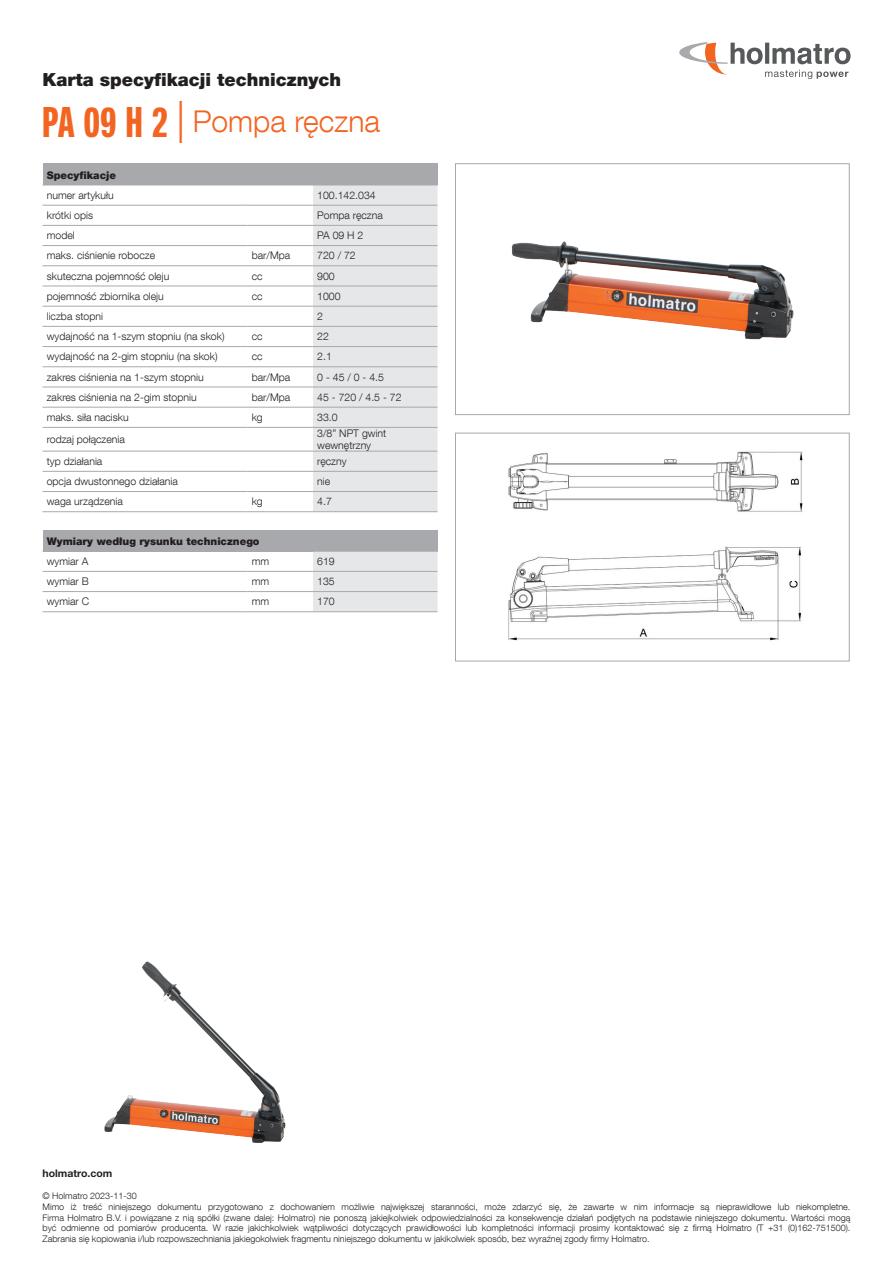
<style>
.page{position:relative;width:893px;height:1263px;background:#fff}
.page>*{position:absolute;margin:0;border:0;box-sizing:border-box;transform-origin:0 0}
.t1{font:300 30px "Helvetica Neue LT Com";color:#f36421}
.t2{font:900 18px "Helvetica Neue LT Com";color:#231f20}
.t3{font:300 10.5px/12px "Helvetica Neue LT Com";color:#231f20}
.t4{font:900 10.5px "Helvetica Neue LT Com";color:#231f20}
.t5{font:700 10.5px "Helvetica Neue LT Std";color:#231f20}
.t6{font:300 9px/10.8px "Helvetica Neue LT Com";color:#231f20}
.s1{font-family:"Neue Helvetica Pro 79 Cm";font-weight:700;font-size:42px}
.s2{font-family:"Helvetica Neue LT Std";font-size:42px}
</style>
<div class="page">
<svg style="left:679px;top:42px;width:171px;height:37px"></svg>
<div style="left:43px;top:164px;width:394px;height:21px;background:#a8a9ad"></div>
<svg style="left:313px;top:164px;width:125px;height:348px;background:#e1e2e4"></svg>
<hr style="left:43px;top:185px;width:204px;height:1px;background:#a8a9ad">
<hr style="left:247px;top:185px;width:66px;height:1px;background:#a8a9ad">
<hr style="left:313px;top:185px;width:125px;height:1px;background:#a8a9ad">
<hr style="left:43px;top:205px;width:204px;height:1px;background:#a8a9ad">
<hr style="left:247px;top:205px;width:66px;height:1px;background:#a8a9ad">
<hr style="left:313px;top:205px;width:124px;height:1px;background:#a8a9ad">
<hr style="left:43px;top:225px;width:204px;height:1px;background:#a8a9ad">
<hr style="left:247px;top:225px;width:66px;height:1px;background:#a8a9ad">
<hr style="left:313px;top:225px;width:124px;height:1px;background:#a8a9ad">
<hr style="left:43px;top:245px;width:204px;height:1px;background:#a8a9ad">
<hr style="left:247px;top:245px;width:66px;height:1px;background:#a8a9ad">
<hr style="left:313px;top:245px;width:124px;height:1px;background:#a8a9ad">
<hr style="left:43px;top:265px;width:204px;height:1px;background:#a8a9ad">
<hr style="left:247px;top:265px;width:66px;height:1px;background:#a8a9ad">
<hr style="left:313px;top:265px;width:124px;height:1px;background:#a8a9ad">
<hr style="left:43px;top:286px;width:204px;height:1px;background:#a8a9ad">
<hr style="left:247px;top:286px;width:66px;height:1px;background:#a8a9ad">
<hr style="left:313px;top:286px;width:124px;height:1px;background:#a8a9ad">
<hr style="left:43px;top:306px;width:204px;height:1px;background:#a8a9ad">
<hr style="left:247px;top:306px;width:66px;height:1px;background:#a8a9ad">
<hr style="left:313px;top:306px;width:124px;height:1px;background:#a8a9ad">
<hr style="left:43px;top:326px;width:204px;height:1px;background:#a8a9ad">
<hr style="left:247px;top:326px;width:66px;height:1px;background:#a8a9ad">
<hr style="left:313px;top:326px;width:124px;height:1px;background:#a8a9ad">
<hr style="left:43px;top:346px;width:204px;height:1px;background:#a8a9ad">
<hr style="left:247px;top:346px;width:66px;height:1px;background:#a8a9ad">
<hr style="left:313px;top:346px;width:124px;height:1px;background:#a8a9ad">
<hr style="left:43px;top:366px;width:204px;height:1px;background:#a8a9ad">
<hr style="left:247px;top:366px;width:66px;height:1px;background:#a8a9ad">
<hr style="left:313px;top:366px;width:124px;height:1px;background:#a8a9ad">
<hr style="left:43px;top:387px;width:204px;height:1px;background:#a8a9ad">
<hr style="left:247px;top:387px;width:66px;height:1px;background:#a8a9ad">
<hr style="left:313px;top:387px;width:124px;height:1px;background:#a8a9ad">
<hr style="left:43px;top:407px;width:204px;height:1px;background:#a8a9ad">
<hr style="left:247px;top:407px;width:66px;height:1px;background:#a8a9ad">
<hr style="left:313px;top:407px;width:124px;height:1px;background:#a8a9ad">
<hr style="left:43px;top:427px;width:204px;height:1px;background:#a8a9ad">
<hr style="left:247px;top:427px;width:66px;height:1px;background:#a8a9ad">
<hr style="left:313px;top:427px;width:124px;height:1px;background:#a8a9ad">
<hr style="left:43px;top:451px;width:204px;height:1px;background:#a8a9ad">
<hr style="left:247px;top:451px;width:66px;height:1px;background:#a8a9ad">
<hr style="left:313px;top:451px;width:124px;height:1px;background:#a8a9ad">
<hr style="left:43px;top:471px;width:204px;height:1px;background:#a8a9ad">
<hr style="left:247px;top:471px;width:66px;height:1px;background:#a8a9ad">
<hr style="left:313px;top:471px;width:124px;height:1px;background:#a8a9ad">
<hr style="left:43px;top:511px;width:204px;height:1px;background:#a8a9ad">
<hr style="left:43px;top:491px;width:204px;height:1px;background:#a8a9ad">
<hr style="left:247px;top:511px;width:66px;height:1px;background:#a8a9ad">
<hr style="left:247px;top:491px;width:66px;height:1px;background:#a8a9ad">
<hr style="left:313px;top:511px;width:124px;height:1px;background:#a8a9ad">
<hr style="left:313px;top:491px;width:124px;height:1px;background:#a8a9ad">
<div style="left:43px;top:530px;width:394px;height:21px;background:#a8a9ad"></div>
<svg style="left:313px;top:530px;width:125px;height:82px"></svg>
<hr style="left:43px;top:551px;width:204px;height:1px;background:#a8a9ad">
<hr style="left:247px;top:551px;width:66px;height:1px;background:#a8a9ad">
<hr style="left:313px;top:551px;width:125px;height:1px;background:#a8a9ad">
<hr style="left:43px;top:571px;width:204px;height:1px;background:#a8a9ad">
<hr style="left:247px;top:571px;width:66px;height:1px;background:#a8a9ad">
<hr style="left:313px;top:571px;width:124px;height:1px;background:#a8a9ad">
<hr style="left:43px;top:611px;width:204px;height:1px;background:#a8a9ad">
<hr style="left:43px;top:591px;width:204px;height:1px;background:#a8a9ad">
<hr style="left:247px;top:611px;width:66px;height:1px;background:#a8a9ad">
<hr style="left:247px;top:591px;width:66px;height:1px;background:#a8a9ad">
<hr style="left:313px;top:611px;width:124px;height:1px;background:#a8a9ad">
<hr style="left:313px;top:591px;width:124px;height:1px;background:#a8a9ad">
<img style="left:104px;top:961px;width:182px;height:182px">
<img style="left:508px;top:451px;width:295px;height:190px">
<div style="left:455px;top:433px;width:394px;height:228px;border:1px solid #a8a9ad"></div>
<img style="left:511px;top:241px;width:283px;height:99px">
<div style="left:455px;top:164px;width:394px;height:251px;border:1px solid #a8a9ad"></div>
<h2 class="t2" style="left:43px;top:68px;width:300px">Karta specyfikacji technicznych</h2>
<h1 class="t1" style="left:43px;top:103px;width:339px"><span class="s1">PA 09 H 2</span> <span class="s2">|</span> Pompa ręczna</h1>
<p class="t4" style="left:47px;top:169px;width:71px">Specyfikacje</p>
<p class="t3" style="left:47px;top:189px;width:68px">numer artykułu</p>
<p class="t3" style="left:317px;top:189px;width:60px">100.142.034</p>
<p class="t3" style="left:47px;top:209px;width:48px">krótki opis</p>
<p class="t3" style="left:317px;top:209px;width:67px">Pompa ręczna</p>
<p class="t3" style="left:47px;top:229px;width:30px">model</p>
<p class="t3" style="left:317px;top:229px;width:48px">PA 09 H 2</p>
<p class="t3" style="left:47px;top:249px;width:110px">maks. ciśnienie robocze</p>
<p class="t3" style="left:252px;top:249px;width:40px">bar/Mpa</p>
<p class="t3" style="left:317px;top:249px;width:40px">720 / 72</p>
<p class="t3" style="left:47px;top:270px;width:124px">skuteczna pojemność oleju</p>
<p class="t3" style="left:252px;top:270px;width:12px">cc</p>
<p class="t3" style="left:317px;top:270px;width:19px">900</p>
<p class="t3" style="left:47px;top:290px;width:119px">pojemność zbiornika oleju</p>
<p class="t3" style="left:252px;top:290px;width:12px">cc</p>
<p class="t3" style="left:317px;top:290px;width:25px">1000</p>
<p class="t3" style="left:47px;top:310px;width:58px">liczba stopni</p>
<p class="t3" style="left:317px;top:310px;width:7px">2</p>
<p class="t3" style="left:47px;top:330px;width:179px">wydajność na 1-szym stopniu (na skok)</p>
<p class="t3" style="left:252px;top:330px;width:12px">cc</p>
<p class="t3" style="left:317px;top:330px;width:13px">22</p>
<p class="t3" style="left:47px;top:350px;width:172px">wydajność na 2-gim stopniu (na skok)</p>
<p class="t3" style="left:252px;top:350px;width:12px">cc</p>
<p class="t3" style="left:317px;top:350px;width:16px">2.1</p>
<p class="t3" style="left:47px;top:371px;width:158px">zakres ciśnienia na 1-szym stopniu</p>
<p class="t3" style="left:252px;top:371px;width:40px">bar/Mpa</p>
<p class="t3" style="left:317px;top:371px;width:68px">0 - 45 / 0 - 4.5</p>
<p class="t3" style="left:47px;top:391px;width:151px">zakres ciśnienia na 2-gim stopniu</p>
<p class="t3" style="left:252px;top:391px;width:40px">bar/Mpa</p>
<p class="t3" style="left:317px;top:391px;width:86px">45 - 720 / 4.5 - 72</p>
<p class="t3" style="left:47px;top:411px;width:84px">maks. siła nacisku</p>
<p class="t3" style="left:252px;top:411px;width:13px">kg</p>
<p class="t3" style="left:317px;top:411px;width:22px">33.0</p>
<p class="t3" style="left:47px;top:433px;width:80px">rodzaj połączenia</p>
<p class="t3" style="left:317px;top:427px;width:71px">3/8” NPT gwint wewnętrzny</p>
<p class="t3" style="left:47px;top:455px;width:57px">typ działania</p>
<p class="t3" style="left:317px;top:455px;width:31px">ręczny</p>
<p class="t3" style="left:47px;top:475px;width:133px">opcja dwustonnego działania</p>
<p class="t3" style="left:317px;top:475px;width:15px">nie</p>
<p class="t3" style="left:47px;top:495px;width:78px">waga urządzenia</p>
<p class="t3" style="left:252px;top:495px;width:13px">kg</p>
<p class="t3" style="left:317px;top:495px;width:16px">4.7</p>
<p class="t4" style="left:47px;top:535px;width:214px">Wymiary według rysunku technicznego</p>
<p class="t3" style="left:47px;top:555px;width:43px">wymiar A</p>
<p class="t3" style="left:252px;top:555px;width:19px">mm</p>
<p class="t3" style="left:317px;top:555px;width:19px">619</p>
<p class="t3" style="left:47px;top:575px;width:44px">wymiar B</p>
<p class="t3" style="left:252px;top:575px;width:19px">mm</p>
<p class="t3" style="left:317px;top:575px;width:19px">135</p>
<p class="t3" style="left:47px;top:595px;width:44px">wymiar C</p>
<p class="t3" style="left:252px;top:595px;width:19px">mm</p>
<p class="t3" style="left:317px;top:595px;width:19px">170</p>
<p class="t5" style="left:43px;top:1167px;width:71px">holmatro.com</p>
<p class="t6" style="left:43px;top:1190px;width:809px">© Holmatro 2023-11-30<br>Mimo iż treść niniejszego dokumentu przygotowano z dochowaniem możliwie największej staranności, może zdarzyć się, że zawarte w nim informacje są nieprawidłowe lub niekompletne.<br>Firma Holmatro B.V. i powiązane z nią spółki (zwane dalej: Holmatro) nie ponoszą jakiejkolwiek odpowiedzialności za konsekwencje działań podjętych na podstawie niniejszego dokumentu. Wartości mogą być odmienne od pomiarów producenta. W razie jakichkolwiek wątpliwości dotyczących prawidłowości lub kompletności informacji prosimy kontaktować się z firmą Holmatro (T +31 (0)162-751500).<br>Zabrania się kopiowania i/lub rozpowszechniania jakiegokolwiek fragmentu niniejszego dokumentu w jakikolwiek sposób, bez wyraźnej zgody firmy Holmatro.</p>
</div>
